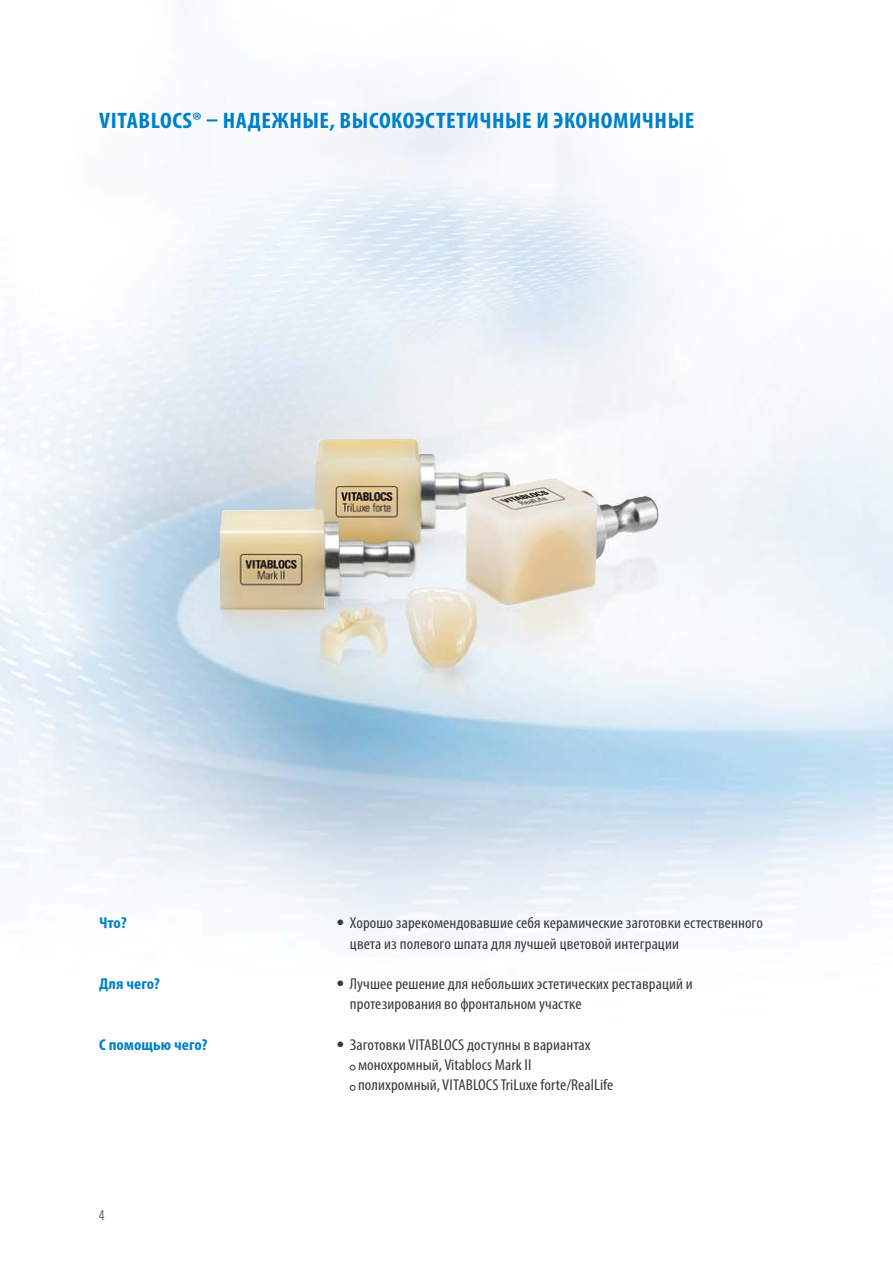
<style>
.page{position:relative;width:893px;height:1263px;background:#fff}
.page>*{position:absolute;margin:0;border:0;box-sizing:border-box;transform-origin:0 0}
.t1{font:700 condensed 22.5px "Myriad Pro";letter-spacing:.025em;color:#0080c8;scale:1.08 1}
.t2{font:condensed 15.75px/20.2px "Myriad Pro";letter-spacing:.005em;color:#3b3b3a;scale:1.08 1}
.t3{font:700 condensed 15.75px "Myriad Pro";letter-spacing:.005em;color:#0080c8;scale:1.08 1}
.t4{font:300 condensed 13.5px "Univers Next Pro";color:#3b3b3a}
.s1{font-family:"Univers LT Std";font-weight:700}
</style>
<div class="page">
<img style="left:0;top:77px;width:893px;height:1014px">
<img style="left:220px;top:438px;width:195px;height:171px">
<svg style="left:350px;top:1065px;width:5px;height:5px"></svg>
<svg style="left:350px;top:1085px;width:5px;height:5px"></svg>
<h1 class="t1" style="left:99px;top:108px;width:553px">VITABLOCS® – НАДЕЖНЫЕ, ВЫСОКОЭСТЕТИЧНЫЕ И ЭКОНОМИЧНЫЕ</h1>
<p class="t3" style="left:99px;top:914px;width:27px">Что?</p>
<p class="t3" style="left:99px;top:975px;width:58px">Для чего?</p>
<p class="t3" style="left:99px;top:1036px;width:102px">С помощью чего?</p>
<p class="t4" style="left:99px;top:1207px;width:7px">4</p>
<p class="t2" style="left:350px;top:913px;width:384px;text-indent:-13px"><span class="s1">•</span> Хорошо зарекомендовавшие себя керамические заготовки естественного цвета из полевого шпата для лучшей цветовой интеграции</p>
<p class="t2" style="left:350px;top:974px;width:319px;text-indent:-13px"><span class="s1">•</span> Лучшее решение для небольших эстетических реставраций и протезирования во фронтальном участке</p>
<p class="t2" style="left:358px;top:1034px;width:238px;text-indent:-21px"><span class="s1">•</span> Заготовки VITABLOCS доступны в вариантах монохромный, Vitablocs Mark II полихромный, VITABLOCS TriLuxe forte/RealLife</p>
</div>
